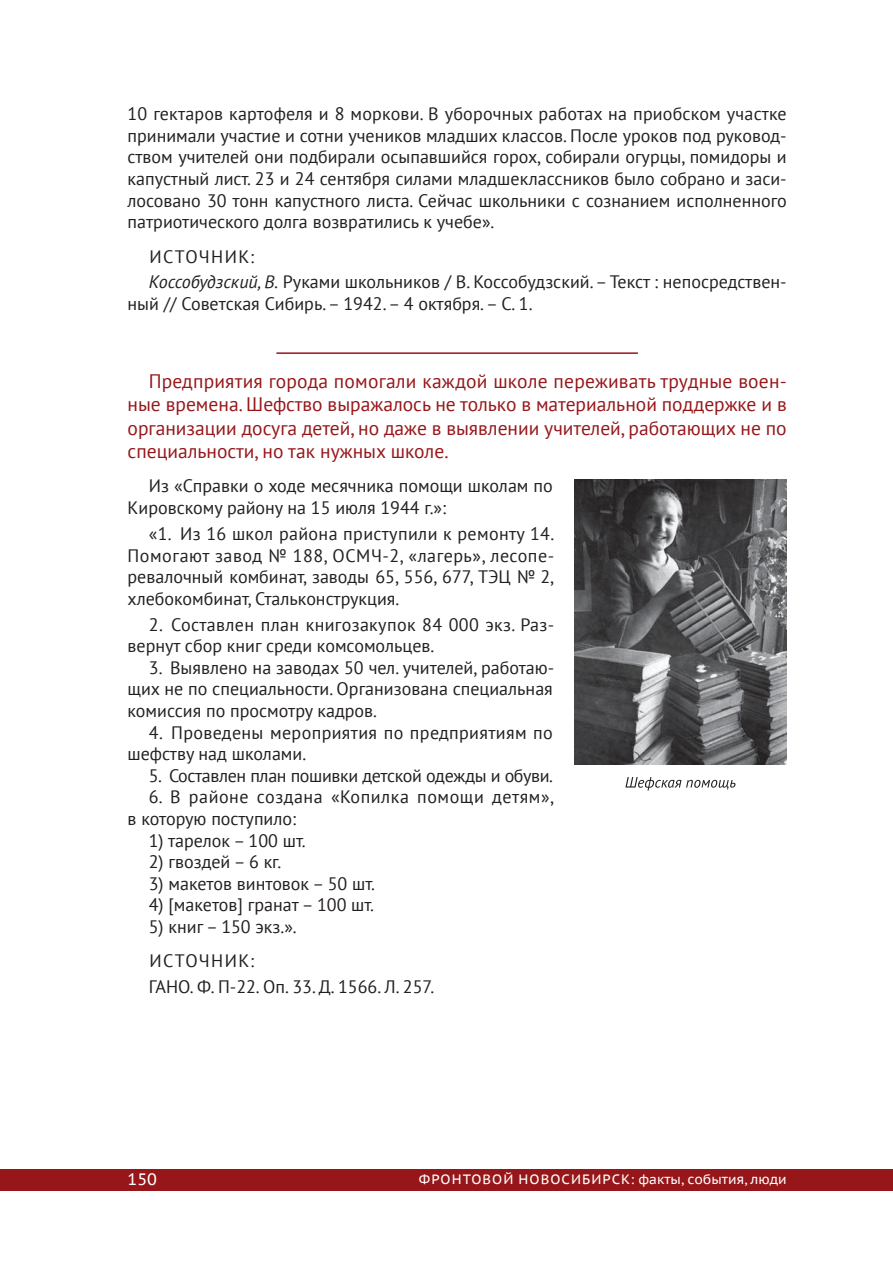
<style>
.page{position:relative;width:893px;height:1263px;background:#fff}
.page>*{position:absolute;margin:0;border:0;box-sizing:border-box;transform-origin:0 0}
.t1{font:19.5px/23.4px "PT Sans";color:#961619;text-align:justify}
.t2{font:18px/21.6px "PT Sans";color:#231f20}
.t3{font:18px/21.6px "PT Sans";letter-spacing:.02em;color:#231f20}
.t4{font:18px/21.6px "PT Sans";letter-spacing:.03em;color:#231f20}
.t5{font:18px "PT Sans";letter-spacing:-.02em;color:#231f20}
.t6{font:16.5px "PT Sans Caption";color:#fff}
.t7{font:13.5px "PT Sans Caption";letter-spacing:.065em;color:#fff}
.s1{font-style:italic}
</style>
<div class="page">
<div style="left:0;top:1169px;width:893px;height:22px;background:#961619"></div>
<hr style="left:276px;top:352px;width:362px;height:2px;background:#961619">
<img style="left:574px;top:479px;width:213px;height:285px">
<svg style="left:625px;top:777px;width:110px;height:14px"></svg>
<p class="t2" style="left:128px;top:103px;width:661px;text-align:justify">10 гектаров картофеля и 8 моркови. В уборочных работах на приобском участке принимали участие и сотни учеников младших классов. После уроков под руковод&shy;ством учителей они подбирали осыпавшийся горох, собирали огурцы, помидоры и капустный лист. 23 и 24 сентября силами младшеклассников было собрано и заси&shy;лосовано 30 тонн капустного листа. Сейчас школьники с сознанием исполненного патриотического долга возвратились к учебе».</p>
<p class="t2" style="left:149px;top:243px;width:639px;line-height:25.8px">ИСТОЧНИК:<br><span class="s1">Коссобудзский, В.</span> Руками школьников / В. Коссобудзский.– Текст : непосредствен-</p>
<p class="t2" style="left:128px;top:292px;width:406px">ный // Советская Сибирь.– 1942.– 4 октября.– С. 1.</p>
<p class="t1" style="left:128px;top:369px;width:661px;text-indent:21px">Предприятия города помогали каждой школе переживать трудные воен&shy;ные времена. Шефство выражалось не только в материальной поддержке и в организации досуга детей, но даже в выявлении учителей, работающих не по специальности, но так нужных школе.</p>
<p class="t2" style="left:128px;top:475px;width:427px;text-indent:21px">Из «Справки о ходе месячника помощи школам по<br>Кировскому району на 15 июля 1944 г.»:</p>
<p class="t2" style="left:128px;top:522px;width:428px;text-align:justify;text-indent:21px">«1. Из 16 школ района приступили к ремонту 14.<br>Помогают завод № 188, ОСМЧ-2, «лагерь», лесопе&shy;ревалочный комбинат, заводы 65, 556, 677, ТЭЦ № 2, хлебокомбинат, Стальконструкция.</p>
<p class="t2" style="left:128px;top:613px;width:428px;text-indent:21px">2. Составлен план книгозакупок 84 000 экз. Раз&shy;вернут сбор книг среди комсомольцев.</p>
<p class="t2" style="left:128px;top:656px;width:428px;text-align:justify;text-indent:21px">3. Выявлено на заводах 50 чел. учителей, работаю&shy;щих не по специальности. Организована специальная комиссия по просмотру кадров.</p>
<p class="t3" style="left:128px;top:721px;width:427px;text-indent:21px">4. Проведены мероприятия по предприятиям по шефству над школами.</p>
<p class="t5" style="left:149px;top:763px;width:406px">5. Составлен план пошивки детской одежды и обуви.</p>
<p class="t4" style="left:128px;top:786px;width:428px;text-indent:21px">6. В районе создана «Копилка помощи детям», в которую поступило:</p>
<p class="t2" style="left:149px;top:829px;width:158px">1) тарелок – 100 шт.</p>
<p class="t2" style="left:149px;top:851px;width:134px">2) гвоздей – 6 кг.</p>
<p class="t2" style="left:149px;top:872px;width:228px">3) макетов винтовок – 50 шт.</p>
<p class="t2" style="left:149px;top:894px;width:227px">4) [макетов] гранат – 100 шт.</p>
<p class="t2" style="left:149px;top:909px;width:149px;line-height:34.3px">5) книг – 150 экз.».<br>ИСТОЧНИК:</p>
<p class="t2" style="left:149px;top:976px;width:287px">ГАНО. Ф. П-22. Оп. 33. Д. 1566. Л. 257.</p>
<p class="t6" style="left:128px;top:1168px;width:31px">150</p>
<p class="t7" style="left:419px;top:1171px;width:369px">ФРОНТОВОЙ НОВОСИБИРСК: факты, события, люди</p>
</div>
